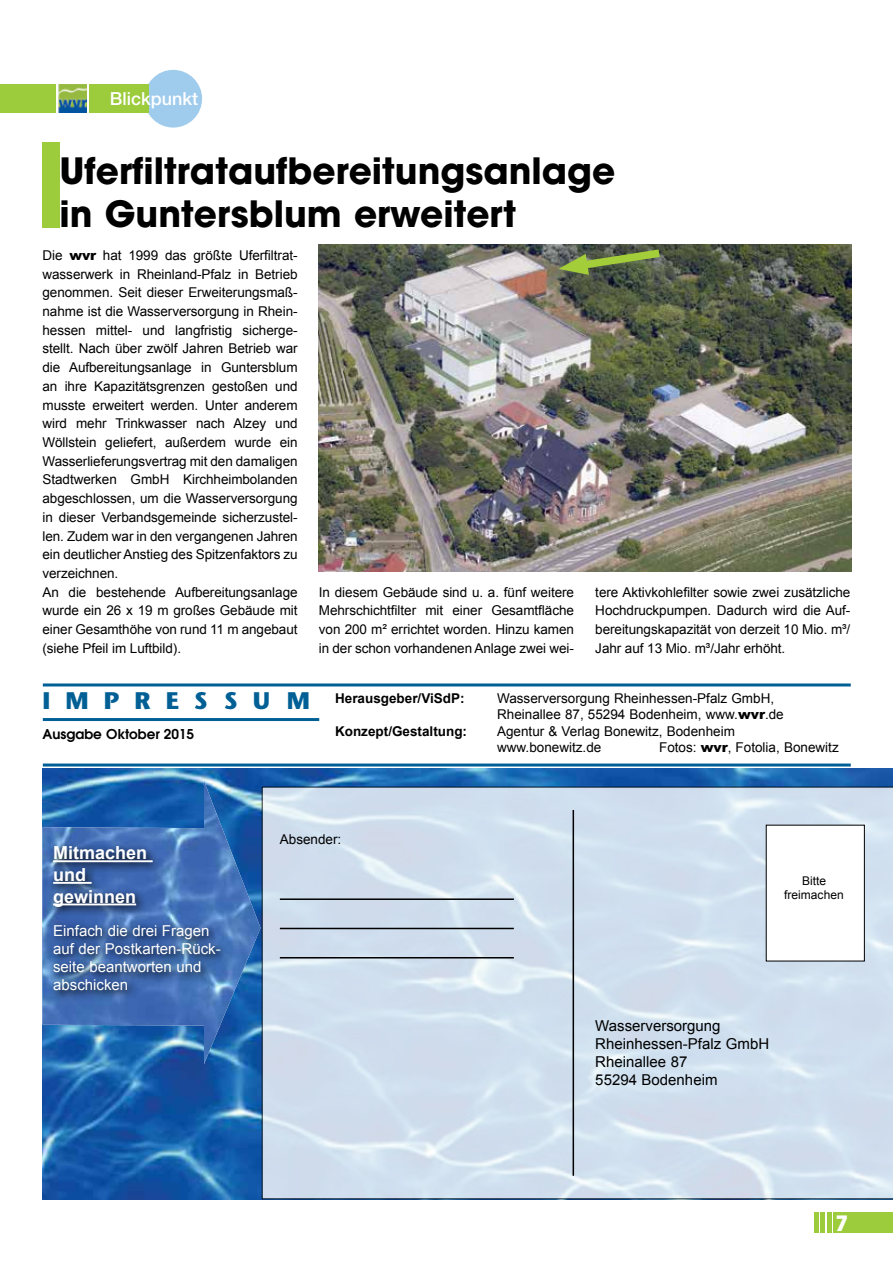
<style>
.page{position:relative;width:893px;height:1263px;background:#fff}
.page>*{position:absolute;margin:0;border:0;box-sizing:border-box;transform-origin:0 0}
.t1{font:700 36px/43.2px "Avant Garde";color:#000}
.t2{font:700 24px "Stone Sans";color:#006095}
.t3{font:700 21px "Avant Garde";color:#fff}
.t4{font:700 18px/21.6px "Arial";color:#fff}
.t5{font:500 18px "Helvetica Neue";color:#fff}
.t6{font:15px/18px "Arial";color:#fff}
.t7{font:15px/18px "Arial";color:#000}
.t8{font:13.5px/18.8px "Arial";letter-spacing:-.005em;color:#000}
.t9{font:700 13.5px "Arial";color:#000}
.t10{font:600 13.5px "Avant Garde";color:#000}
.t11{font:12px/14.4px "Arial";color:#000;text-align:center}
.s1{font-weight:900}
</style>
<div class="page">
<img style="left:43px;top:769px;width:850px;height:430px">
<svg style="left:262px;top:787px;width:631px;height:412px;fill:#cfdeee"></svg>
<div style="left:766px;top:825px;width:99px;height:136px;background:#fff"></div>
<hr style="left:280px;top:898px;width:234px;height:2px;background:#000">
<hr style="left:280px;top:928px;width:234px;height:1px;background:#000">
<hr style="left:280px;top:957px;width:234px;height:1px;background:#000">
<hr style="left:573px;top:810px;width:1px;height:366px;background:#000">
<hr style="left:43px;top:763px;width:808px;height:3px;background:#006095">
<hr style="left:43px;top:683px;width:808px;height:3px;background:#006095">
<hr style="left:43px;top:718px;width:276px;height:3px;background:#006095">
<img style="left:43px;top:781px;width:218px;height:283px">
<svg style="left:49px;top:920px;width:182px;height:81px"></svg>
<svg style="left:48px;top:841px;width:116px;height:76px"></svg>
<hr style="left:53px;top:860px;width:100px;height:2px;background:#fff">
<hr style="left:53px;top:882px;width:39px;height:2px;background:#fff">
<hr style="left:53px;top:903px;width:83px;height:2px;background:#fff">
<div style="left:833px;top:1213px;width:60px;height:20px;background:#9ccb3b"></div>
<div style="left:814px;top:1213px;width:5px;height:20px;background:#9ccb3b"></div>
<hr style="left:821px;top:1213px;width:4px;height:20px;background:#9ccb3b">
<hr style="left:827px;top:1213px;width:4px;height:20px;background:#9ccb3b">
<div style="left:43px;top:142px;width:17px;height:85px;background:#9ccb3b"></div>
<div style="left:144px;top:70px;width:58px;height:58px;background:#9fcbed;border-radius:50%"></div>
<div style="left:0;top:85px;width:148px;height:28px;background:#9ccb3b"></div>
<svg style="left:57px;top:84px;width:32px;height:29px"></svg>
<img style="left:59px;top:85px;width:28px;height:28px">
<img style="left:319px;top:244px;width:532px;height:327px">
<svg style="left:558px;top:245px;width:110px;height:30px"></svg>
<h3 class="t5" style="left:110px;top:88px;width:90px">Blickpunkt</h3>
<h1 class="t1" style="left:60px;top:149px;width:557px">Uferfiltrataufbereitungsanlage in Guntersblum erweitert</h1>
<p class="t8" style="left:43px;top:246px;width:257px">Die <span class="s1">wvr</span> hat 1999 das größte Uferfiltrat&shy;wasserwerk in Rheinland-Pfalz in Betrieb genommen. Seit dieser Erweiterungsmaß&shy;nahme ist die Wasserversorgung in Rhein&shy;hessen mittel- und langfristig sicherge&shy;stellt. Nach über zwölf Jahren Betrieb war die Aufbereitungsanlage in Guntersblum an ihre Kapazitätsgrenzen gestoßen und musste erweitert werden. Unter anderem wird mehr Trinkwasser nach Alzey und Wöllstein geliefert, außerdem wurde ein Wasserlieferungsvertrag mit den damaligen Stadtwerken GmbH Kirchheimbolanden abgeschlossen, um die Wasserversorgung in dieser Verbandsgemeinde sicherzustel&shy;len. Zudem war in den vergangenen Jahren ein deutlicher Anstieg des Spitzenfaktors zu verzeichnen.<br>An die bestehende Aufbereitungsanlage wurde ein 26 x 19 m großes Gebäude mit einer Gesamthöhe von rund 11 m angebaut (siehe Pfeil im Luftbild).</p>
<p class="t8" style="left:319px;top:582px;width:257px;text-align:justify">In diesem Gebäude sind u. a. fünf weitere Mehrschichtfilter mit einer Gesamtfläche von 200 m² errichtet worden. Hinzu kamen in der schon vorhandenen Anlage zwei wei-</p>
<p class="t8" style="left:595px;top:582px;width:257px;text-align:justify">tere Aktivkohlefilter sowie zwei zusätzliche Hochdruckpumpen. Dadurch wird die Auf&shy;bereitungskapazität von derzeit 10 Mio. m³/ Jahr auf 13 Mio. m³/Jahr erhöht.</p>
<h2 class="t2" style="left:43px;top:687px;width:269px">I M P R E S S U M</h2>
<p class="t10" style="left:43px;top:725px;width:153px">Ausgabe Oktober 2015</p>
<p class="t9" style="left:335px;top:688px;width:131px">Herausgeber/ViSdP:</p>
<p class="t8" style="left:497px;top:689px;width:288px;line-height:16.5px">Wasserversorgung Rheinhessen-Pfalz GmbH,<br>Rheinallee 87, 55294 Bodenheim, www.<span class="s1">wvr</span>.de</p>
<p class="t9" style="left:335px;top:721px;width:134px">Konzept/Gestaltung:</p>
<p class="t8" style="left:497px;top:722px;width:239px;line-height:16.5px">Agentur &amp; Verlag Bonewitz, Bodenheim www.bonewitz.de</p>
<p class="t8" style="left:659px;top:738px;width:181px">Fotos: <span class="s1">wvr</span>, Fotolia, Bonewitz</p>
<h3 class="t4" style="left:53px;top:842px;width:96px">Mitmachen und gewinnen</h3>
<p class="t6" style="left:53px;top:921px;width:169px">Einfach die drei Fragen auf der Postkarten-Rück&shy;seite beantworten und abschicken</p>
<p class="t8" style="left:280px;top:829px;width:63px">Absender:</p>
<p class="t11" style="left:784px;top:873px;width:61px">Bitte freimachen</p>
<p class="t7" style="left:595px;top:1016px;width:175px">Wasserversorgung<br>Rheinhessen-Pfalz GmbH<br>Rheinallee 87<br>55294 Bodenheim</p>
<h3 class="t3" style="left:835px;top:1209px;width:14px">7</h3>
</div>
